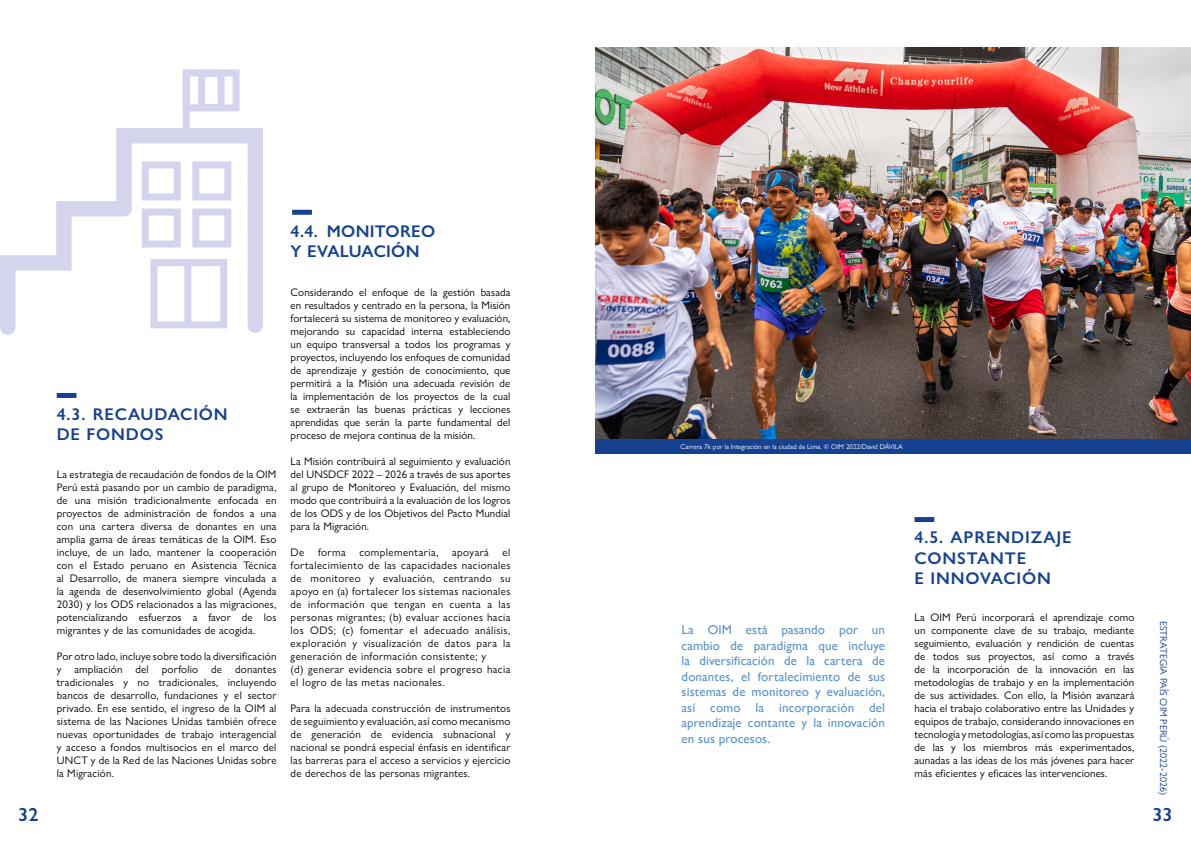
<style>
.page{position:relative;width:1191px;height:842px;background:#fff}
.page>*{position:absolute;margin:0;border:0;box-sizing:border-box;transform-origin:0 0}
.t1{font:600 19px "Gill Sans Nova";color:#164190}
.t2{font:600 17px/20.4px "Gill Sans Nova";letter-spacing:.05em;color:#164190}
.t3{font:600 17px/20.4px "Gill Sans Nova";letter-spacing:.02em;color:#164190}
.t4{font:500 12.9px/15.5px "Gill Sans Nova";letter-spacing:.01em;color:#5692ce;text-align:justify}
.t5{font:11px/13px "Gill Sans Nova";letter-spacing:.04em;color:#000;text-align:justify}
.t6{font:10px "Gill Sans Nova";color:#164190}
.t7{font:7px "Gill Sans Nova";color:#fff}
</style>
<div class="page">
<div style="left:183px;top:73px;width:7px;height:62px;background:#d4d5ec"></div>
<div style="left:183px;top:69px;width:56px;height:42px;border:7px solid #d4d5ec"></div>
<div style="left:198px;top:70px;width:26px;height:41px;border:7px solid #d4d5ec"></div>
<svg style="left:0;top:120px;width:263px;height:215px"></svg>
<div style="left:292px;top:210px;width:20px;height:5px;background:#164190"></div>
<div style="left:57px;top:393px;width:19px;height:5px;background:#164190"></div>
<img style="left:595px;top:47px;width:596px;height:392px">
<div style="left:595px;top:439px;width:596px;height:15px;background:#164190"></div>
<div style="left:914px;top:517px;width:20px;height:5px;background:#164190"></div>
<h2 class="t2" style="left:57px;top:404px;width:173px">4.3. RECAUDACIÓN<br>DE FONDOS</h2>
<p class="t5" style="left:57px;top:468px;width:221px">La estrategia de recaudación de fondos de la OIM Perú está pasando por un cambio de paradigma, de una misión tradicionalmente enfocada en proyectos de administración de fondos a una con una cartera diversa de donantes en una amplia gama de áreas temáticas de la OIM. Eso incluye, de un lado, mantener la cooperación con el Estado peruano en Asistencia Técnica al Desarrollo, de manera siempre vinculada a la agenda de desenvolvimiento global (Agenda 2030) y los ODS relacionados a las migraciones, potencializando esfuerzos a favor de los migrantes y de las comunidades de acogida.</p>
<p class="t5" style="left:57px;top:650px;width:221px">Por otro lado, incluye sobre todo la diversificación y ampliación del porfolio de donantes tradicionales y no tradicionales, incluyendo bancos de desarrollo, fundaciones y el sector privado. En ese sentido, el ingreso de la OIM al sistema de las Naciones Unidas también ofrece nuevas oportunidades de trabajo interagencial y acceso a fondos multisocios en el marco del UNCT y de la Red de las Naciones Unidas sobre la Migración.</p>
<h2 class="t3" style="left:291px;top:221px;width:146px">4.4. MONITOREO<br>Y EVALUACIÓN</h2>
<p class="t5" style="left:291px;top:286px;width:221px">Considerando el enfoque de la gestión basada en resultados y centrado en la persona, la Misión fortalecerá su sistema de monitoreo y evaluación, mejorando su capacidad interna estableciendo un equipo transversal a todos los programas y proyectos, incluyendo los enfoques de comunidad de aprendizaje y gestión de conocimiento, que permitirá a la Misión una adecuada revisión de la implementación de los proyectos de la cual se extraerán las buenas prácticas y lecciones aprendidas que serán la parte fundamental del proceso de mejora continua de la misión.</p>
<p class="t5" style="left:291px;top:455px;width:221px">La Misión contribuirá al seguimiento y evaluación del UNSDCF 2022 – 2026 a través de sus aportes al grupo de Monitoreo y Evaluación, del mismo modo que contribuirá a la evaluación de los logros de los ODS y de los Objetivos del Pacto Mundial para la Migración.</p>
<p class="t5" style="left:291px;top:546px;width:221px;text-align:left">De forma complementaria, apoyará el fortalecimiento de las capacidades nacionales de monitoreo y evaluación, centrando su apoyo en (a) fortalecer los sistemas nacionales de información que tengan en cuenta a las personas migrantes; (b) evaluar acciones hacia los ODS; (c) fomentar el adecuado análisis, exploración y visualización de datos para la generación de información consistente; y<br>(d) generar evidencia sobre el progreso hacia el logro de las metas nacionales.</p>
<p class="t5" style="left:291px;top:702px;width:221px">Para la adecuada construcción de instrumentos de seguimiento y evaluación, así como mecanismo de generación de evidencia subnacional y nacional se pondrá especial énfasis en identificar las barreras para el acceso a servicios y ejercicio de derechos de las personas migrantes.</p>
<p class="t7" style="left:680px;top:442px;width:224px">Carrera 7k por la Integración en la ciudad de Lima. © OIM 2022/David DÁVILA</p>
<h2 class="t2" style="left:914px;top:527px;width:159px">4.5. APRENDIZAJE<br>CONSTANTE<br>E INNOVACIÓN</h2>
<p class="t4" style="left:681px;top:622px;width:205px">La OIM está pasando por un cambio de paradigma que incluye la diversificación de la cartera de donantes, el fortalecimiento de sus sistemas de monitoreo y evaluación, así como la incorporación del aprendizaje contante y la innovación en sus procesos.</p>
<p class="t5" style="left:914px;top:611px;width:221px">La OIM Perú incorporará el aprendizaje como un componente clave de su trabajo, mediante seguimiento, evaluación y rendición de cuentas de todos sus proyectos, así como a través de la incorporación de la innovación en las metodologías de trabajo y en la implementación de sus actividades. Con ello, la Misión avanzará hacia el trabajo colaborativo entre las Unidades y equipos de trabajo, considerando innovaciones en tecnología y metodologías, así como las propuestas de las y los miembros más experimentados, aunadas a las ideas de los más jóvenes para hacer más eficientes y eficaces las intervenciones.</p>
<p class="t6" style="left:1169px;top:621px;width:175px;rotate:90deg">ESTRATEGIA PAÍS OIM PERÚ (2022-2026)</p>
<h1 class="t1" style="left:18px;top:803px;width:22px">32</h1>
<h1 class="t1" style="left:1152px;top:803px;width:22px">33</h1>
</div>
